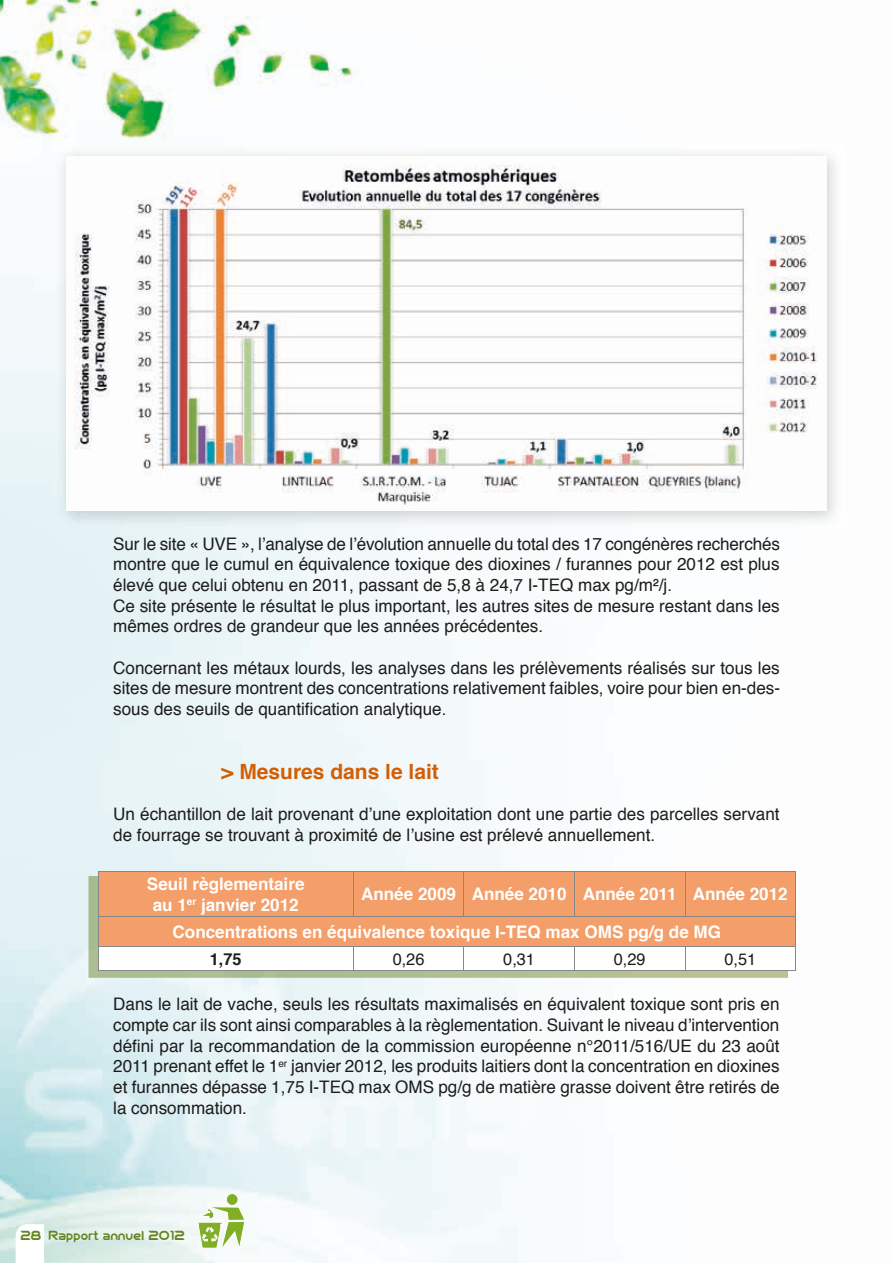
<style>
.page{position:relative;width:893px;height:1263px;background:#fff}
.page>*{position:absolute;margin:0;border:0;box-sizing:border-box;transform-origin:0 0}
.t1{font:700 21px "Helvetica";color:#d25f05}
.t2{font:17.25px/20.7px "Helvetica";color:#1d1d1b}
.t3{font:700 17.25px/20.7px "Helvetica";color:#fff;text-align:center}
.t4{font:16.5px "FIFA Welcome";color:#658520}
.t5{font:16.5px "Helvetica";color:#1d1d1b}
.t6{font:700 16.5px "Helvetica";color:#1d1d1b}
</style>
<div class="page">
<img style="left:0;top:0;width:788px;height:1263px">
<svg style="left:16px;top:1224px;width:28px;height:39px"></svg>
<svg style="left:196px;top:1193px;width:50px;height:56px"></svg>
<img style="left:55px;top:145px;width:781px;height:383px">
<img style="left:66px;top:156px;width:761px;height:355px">
<img style="left:89px;top:876px;width:698px;height:101px">
<div style="left:99px;top:872px;width:696px;height:44px;background:#f49e69"></div>
<svg style="left:98px;top:917px;width:698px;height:54px"></svg>
<hr style="left:98px;top:871px;width:255px;height:1px;background:#878787">
<hr style="left:98px;top:871px;width:1px;height:45px;background:#878787">
<hr style="left:353px;top:871px;width:111px;height:1px;background:#878787">
<hr style="left:353px;top:871px;width:1px;height:45px;background:#878787">
<hr style="left:464px;top:871px;width:110px;height:1px;background:#878787">
<hr style="left:463px;top:871px;width:1px;height:45px;background:#878787">
<hr style="left:574px;top:871px;width:111px;height:1px;background:#878787">
<hr style="left:574px;top:871px;width:1px;height:45px;background:#878787">
<hr style="left:685px;top:871px;width:111px;height:1px;background:#878787">
<hr style="left:685px;top:871px;width:1px;height:45px;background:#878787">
<hr style="left:795px;top:871px;width:1px;height:45px;background:#878787">
<hr style="left:98px;top:916px;width:255px;height:1px;background:#878787">
<hr style="left:353px;top:916px;width:111px;height:1px;background:#878787">
<hr style="left:464px;top:916px;width:110px;height:1px;background:#878787">
<hr style="left:574px;top:916px;width:111px;height:1px;background:#878787">
<hr style="left:685px;top:916px;width:111px;height:1px;background:#878787">
<p class="t2" style="left:113px;top:534px;width:668px">Sur le site « UVE », l’analyse de l’évolution annuelle du total des 17 congénères recherchés montre que le cumul en équivalence toxique des dioxines / furannes pour 2012 est plus élevé que celui obtenu en 2011, passant de 5,8 à 24,7 I-TEQ max pg/m²/j.<br>Ce site présente le résultat le plus important, les autres sites de mesure restant dans les mêmes ordres de grandeur que les années précédentes.</p>
<p class="t2" style="left:113px;top:658px;width:668px;text-align:justify">Concernant les métaux lourds, les analyses dans les prélèvements réalisés sur tous les sites de mesure montrent des concentrations relativement faibles, voire pour bien en-des&shy;sous des seuils de quantification analytique.</p>
<p class="t1" style="left:221px;top:754px;width:219px">&gt; Mesures dans le lait</p>
<p class="t2" style="left:113px;top:804px;width:668px">Un échantillon de lait provenant d’une exploitation dont une partie des parcelles servant de fourrage se trouvant à proximité de l’usine est prélevé annuellement.</p>
<p class="t3" style="left:147px;top:874px;width:159px">Seuil règlementaire au 1<sup>er</sup> janvier 2012</p>
<p class="t3" style="left:361px;top:884px;width:428px">Année 2009 Année 2010 Année 2011 Année 2012</p>
<p class="t6" style="left:210px;top:946px;width:33px">1,75</p>
<p class="t5" style="left:393px;top:946px;width:33px">0,26</p>
<p class="t5" style="left:503px;top:946px;width:33px">0,31</p>
<p class="t5" style="left:614px;top:946px;width:33px">0,29</p>
<p class="t5" style="left:724px;top:946px;width:33px">0,51</p>
<p class="t3" style="left:173px;top:922px;width:550px">Concentrations en équivalence toxique I-TEQ max OMS pg/g de MG</p>
<p class="t2" style="left:113px;top:994px;width:668px;text-align:justify">Dans le lait de vache, seuls les résultats maximalisés en équivalent toxique sont pris en compte car ils sont ainsi comparables à la règlementation. Suivant le niveau d’intervention défini par la recommandation de la commission européenne n°2011/516/UE du 23 août 2011 prenant effet le 1<sup>er</sup> janvier 2012, les produits laitiers dont la concentration en dioxines et furannes dépasse 1,75 I-TEQ max OMS pg/g de matière grasse doivent être retirés de la consommation.</p>
<p class="t4" style="left:20px;top:1226px;width:166px">28 Rapport annuel 2012</p>
</div>
